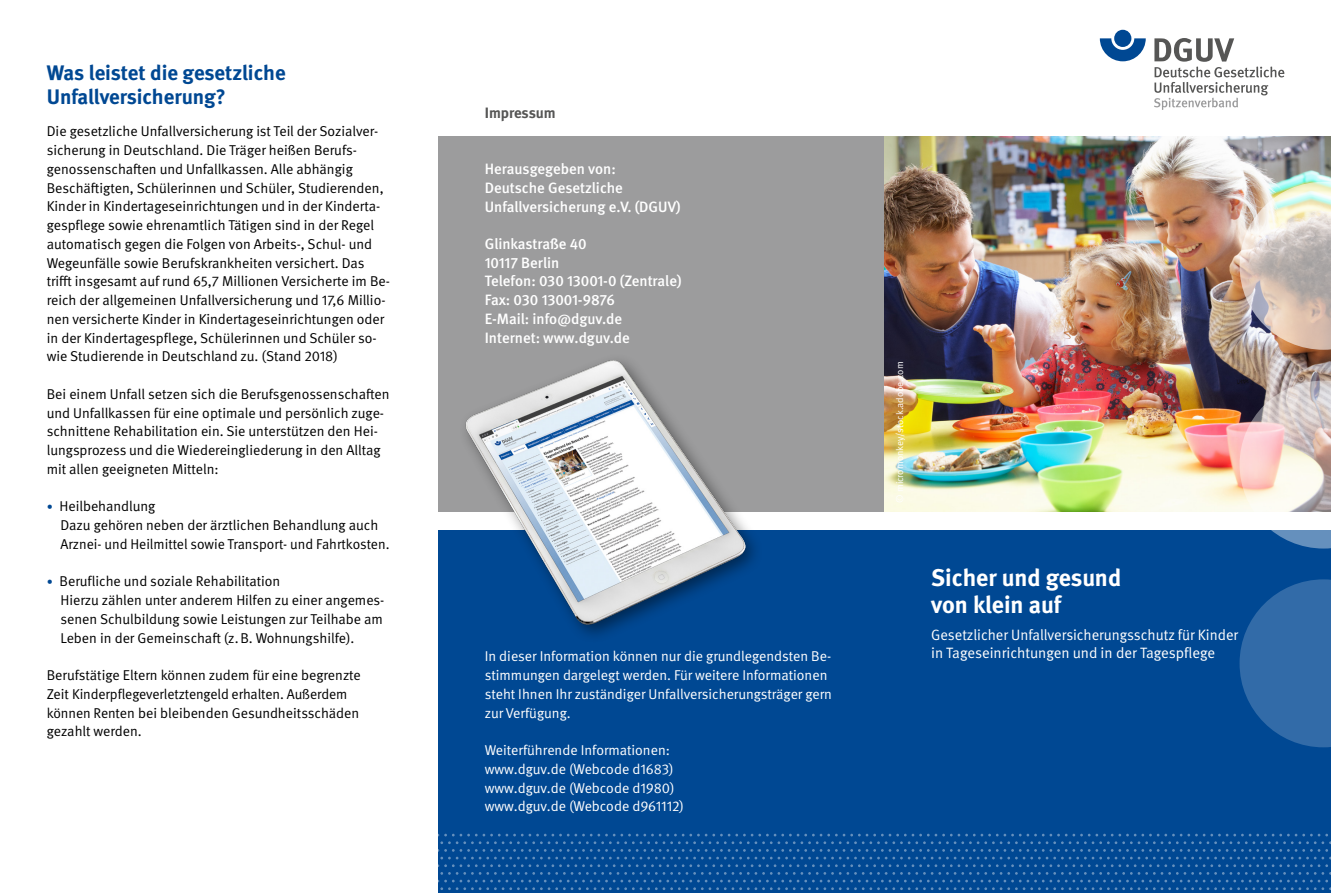
<style>
.page{position:relative;width:1331px;height:893px;background:#fff}
.page>*{position:absolute;margin:0;border:0;box-sizing:border-box;transform-origin:0 0}
._01_Überschriften_D_-_Überschrift_schwarz{font:700 24px/27px "DGUV Meta";color:#fff}
._01_Überschriften_C_-_Überschrift_blau_14{font:700 21px/24px "DGUV Meta";color:#004893}
._02_Fließtext_Adresse{font:500 15px/19px "DGUV Meta";color:#fff}
._01_Überschriften_D_-_Unter-Überschrift_s{font:15px/18px "DGUV Meta";color:#fff}
._02_Fließtext_Adresse-2{font:700 15px "DGUV Meta";letter-spacing:-.005em;color:#565655}
._02_Fließtext_Fließtext_9_5pt_mit_ZAB_nac{font:14.25px/18.8px "DGUV Meta";color:#000}
._02_Fließtext_Fließtext_9_5pt_mit_ZAB_nac-2{font:14.25px/18.8px "DGUV Meta";color:#fff}
._02_Fließtext_Fließtext_9_5pt{font:14.25px/18.8px "DGUV Meta";letter-spacing:-.005em;color:#000}
._02_Fließtext_Fließtext_9_5pt-2{font:14.25px "DGUV Meta";color:#fff}
.t1{font:9.75px "DGUV Meta";color:#fff}
.s1{font-size:12px;color:#004893}
</style>
<div class="page">
<div style="left:438px;top:530px;width:446px;height:363px;background:#004893"></div>
<div style="left:438px;top:136px;width:446px;height:375px;background:#9c9c9d"></div>
<div style="left:884px;top:530px;width:447px;height:363px;background:#004893"></div>
<svg style="left:438px;top:834px;width:893px;height:56px"></svg>
<img style="left:884px;top:136px;width:447px;height:375px">
<img style="left:452px;top:360px;width:315px;height:276px">
<img style="left:1239px;top:182px;width:92px;height:168px">
<svg style="left:1239px;top:381px;width:92px;height:168px"></svg>
<svg style="left:1239px;top:579px;width:92px;height:168px"></svg>
<svg style="left:1100px;top:38px;width:46px;height:23px"></svg>
<div style="left:1114px;top:30px;width:17px;height:17px;background:#004893;border-radius:50%"></div>
<svg style="left:1154px;top:38px;width:130px;height:72px"></svg>
<h2 class="_01_Überschriften_C_-_Überschrift_blau_14" style="left:47px;top:61px;width:240px">Was leistet die gesetzliche<br>Unfallversicherung?</h2>
<p class="_02_Fließtext_Fließtext_9_5pt_mit_ZAB_nac" style="left:47px;top:122px;width:345px">Die gesetzliche Unfallversicherung ist Teil der Sozialver&shy;sicherung in Deutschland. Die Träger heißen Berufs&shy;genossenschaften und Unfallkassen. Alle abhängig Beschäftigten, Schülerinnen und Schüler, Studierenden, Kinder in Kindertageseinrichtungen und in der Kinderta&shy;gespflege sowie ehrenamtlich Tätigen sind in der Regel automatisch gegen die Folgen von Arbeits-, Schul- und Wegeunfälle sowie Berufskrankheiten versichert. Das trifft insgesamt auf rund 65,7 Millionen Versicherte im Be&shy;reich der allgemeinen Unfallversicherung und 17,6 Millio&shy;nen versicherte Kinder in Kindertageseinrichtungen oder in der Kindertagespflege, Schülerinnen und Schüler so&shy;wie Studierende in Deutschland zu. (Stand 2018)</p>
<p class="_02_Fließtext_Fließtext_9_5pt_mit_ZAB_nac" style="left:47px;top:385px;width:344px">Bei einem Unfall setzen sich die Berufsgenossenschaften und Unfallkassen für eine optimale und persönlich zuge&shy;schnittene Rehabilitation ein. Sie unterstützen den Hei&shy;lungsprozess und die Wiedereingliederung in den Alltag mit allen geeigneten Mitteln:</p>
<p class="_02_Fließtext_Fließtext_9_5pt_mit_ZAB_nac" style="left:60px;top:497px;width:331px;text-indent:-14px"><span class="s1">•</span> Heilbehandlung<br>Dazu gehören neben der ärztlichen Behandlung auch<br>Arznei- und Heilmittel sowie Transport- und Fahrtkosten.</p>
<p class="_02_Fließtext_Fließtext_9_5pt_mit_ZAB_nac" style="left:60px;top:572px;width:326px;text-indent:-14px"><span class="s1">•</span> Berufliche und soziale Rehabilitation<br>Hierzu zählen unter anderem Hilfen zu einer angemes&shy;senen Schulbildung sowie Leistungen zur Teilhabe am Leben in der Gemeinschaft (z.B. Wohnungshilfe).</p>
<p class="_02_Fließtext_Fließtext_9_5pt" style="left:47px;top:666px;width:316px">Berufstätige Eltern können zudem für eine begrenzte Zeit Kinderpflegeverletztengeld erhalten. Außerdem können Renten bei bleibenden Gesundheitsschäden gezahlt werden.</p>
<p class="_02_Fließtext_Adresse-2" style="left:485px;top:103px;width:72px">Impressum</p>
<p class="_02_Fließtext_Adresse" style="left:485px;top:160px;width:197px">Herausgegeben von:<br>Deutsche Gesetzliche<br>Unfallversicherung e.V. (DGUV)</p>
<p class="_02_Fließtext_Adresse" style="left:485px;top:235px;width:103px">Glinkastraße 40</p>
<p class="_02_Fließtext_Adresse" style="left:485px;top:253px;width:76px">10117 Berlin</p>
<p class="_02_Fließtext_Adresse" style="left:485px;top:272px;width:198px">Telefon: 030 13001-0 (Zentrale)</p>
<p class="_02_Fließtext_Adresse" style="left:485px;top:291px;width:132px">Fax: 030 13001-9876</p>
<p class="_02_Fließtext_Adresse" style="left:485px;top:310px;width:139px">E-Mail: info@dguv.de</p>
<p class="_02_Fließtext_Adresse" style="left:485px;top:328px;width:147px">Internet: www.dguv.de</p>
<p class="_02_Fließtext_Fließtext_9_5pt_mit_ZAB_nac-2" style="left:485px;top:647px;width:349px">In dieser Information können nur die grundlegendsten Be&shy;stimmungen dargelegt werden. Für weitere Informationen steht Ihnen Ihr zuständiger Unfallversicherungsträger gern zur Verfügung.</p>
<p class="_02_Fließtext_Fließtext_9_5pt-2" style="left:485px;top:742px;width:187px">Weiterführende Informationen:</p>
<p class="_02_Fließtext_Fließtext_9_5pt-2" style="left:485px;top:761px;width:190px">www.dguv.de (Webcode d1683)</p>
<p class="_02_Fließtext_Fließtext_9_5pt-2" style="left:485px;top:779px;width:191px">www.dguv.de (Webcode d1980)</p>
<p class="_02_Fließtext_Fließtext_9_5pt-2" style="left:485px;top:798px;width:201px">www.dguv.de (Webcode d961112)</p>
<p class="t1" style="left:894px;top:503px;width:143px;rotate:-90deg">© micromonkey/stock.adobe.com</p>
<h1 class="_01_Überschriften_D_-_Überschrift_schwarz" style="left:931px;top:565px;width:191px">Sicher und gesund von klein auf</h1>
<h1 class="_01_Überschriften_D_-_Unter-Überschrift_s" style="left:931px;top:626px;width:308px">Gesetzlicher Unfallversicherungsschutz für Kinder in Tageseinrichtungen und in der Tagespflege</h1>
</div>
